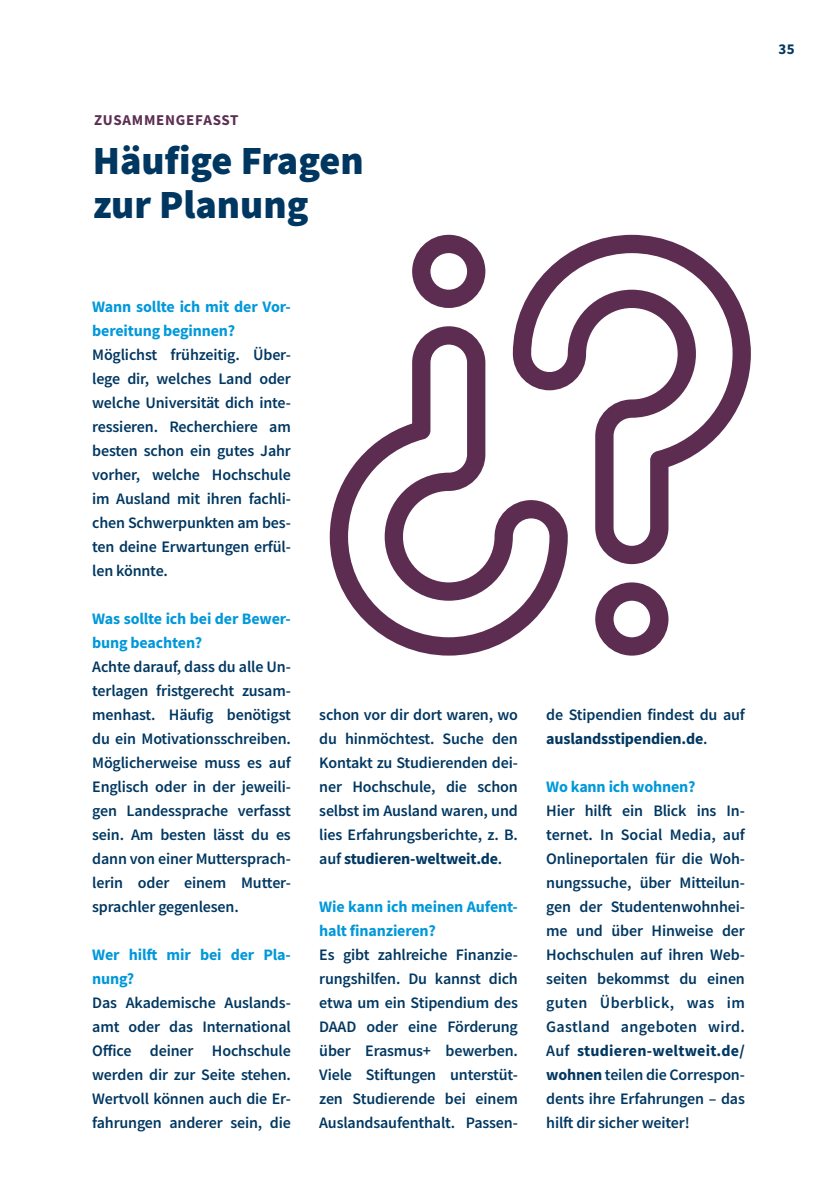
<style>
.page{position:relative;width:840px;height:1191px;background:#fff}
.page>*{position:absolute;margin:0;border:0;box-sizing:border-box;transform-origin:0 0}
.t1{font:900 40px/44px "Source Sans Pro";color:#003761}
.t2{font:600 16px/24px "Source Sans Pro";letter-spacing:-.01em;color:#003761;text-align:justify}
.t3{font:700 16px/24px "Source Sans Pro";letter-spacing:-.01em;color:#0098da}
.t4{font:700 15px "Source Sans Pro";letter-spacing:.05em;color:#5c2d50}
.t5{font:700 15px "Source Sans Pro";color:#003761}
.s1{font-weight:700}
.s2{font-weight:700;color:#0098da}
</style>
<div class="page">
<svg style="left:516px;top:235px;width:234px;height:329px"></svg>
<svg style="left:595px;top:582px;width:73px;height:73px"></svg>
<svg style="left:329px;top:326px;width:238px;height:329px"></svg>
<svg style="left:412px;top:235px;width:73px;height:73px"></svg>
<h1 class="t4" style="left:94px;top:110px;width:146px">ZUSAMMENGEFASST</h1>
<h2 class="t1" style="left:93px;top:138px;width:272px">Häufige Fragen zur Planung</h2>
<p class="t3" style="left:92px;top:294px;width:200px">Wann sollte ich mit der Vor&shy;bereitung beginnen?</p>
<p class="t2" style="left:92px;top:343px;width:200px">Möglichst frühzeitig. Über&shy;lege dir, welches Land oder welche Universität dich inte&shy;ressieren. Recherchiere am besten schon ein gutes Jahr vorher, welche Hochschule im Ausland mit ihren fachli&shy;chen Schwerpunkten am bes&shy;ten deine Erwartungen erfül&shy;len könnte.</p>
<p class="t3" style="left:92px;top:606px;width:200px">Was sollte ich bei der Bewer&shy;bung beachten?</p>
<p class="t2" style="left:92px;top:655px;width:200px">Achte darauf, dass du alle Un&shy;terlagen fristgerecht zusam&shy;menhast. Häufig benötigst du ein Motivationsschreiben.<br>Möglicherweise muss es auf Englisch oder in der jeweili&shy;gen Landessprache verfasst sein. Am besten lässt du es dann von einer Muttersprach&shy;lerin oder einem Mutter&shy;sprachler gegenlesen.</p>
<p class="t3" style="left:92px;top:942px;width:200px">Wer hilf mir bei der Pla&shy;nung?</p>
<p class="t2" style="left:92px;top:991px;width:200px">Das Akademische Auslands&shy;amt oder das International Ofice deiner Hochschule werden dir zur Seite stehen.<br>Wertvoll können auch die Er&shy;fahrungen anderer sein, die</p>
<p class="t2" style="left:319px;top:703px;width:200px">schon vor dir dort waren, wo du hinmöchtest. Suche den Kontakt zu Studierenden dei&shy;ner Hochschule, die schon selbst im Ausland waren, und lies Erfahrungsberichte, z. B. auf <span class="s1">studieren-weltweit.de</span>.</p>
<p class="t2" style="left:319px;top:895px;width:200px;text-align:left"><span class="s2">Wie kann ich meinen Aufent&shy;halt finanzieren?<br></span>Es gibt zahlreiche Finanzie&shy;rungshilfen. Du kannst dich etwa um ein Stipendium des<br>DAAD oder eine Förderung über Erasmus+ bewerben.<br>Viele Stifungen unterstüt&shy;zen Studierende bei einem<br>Auslandsaufenthalt. Passen-</p>
<p class="t2" style="left:546px;top:703px;width:200px">de Stipendien findest du auf <span class="s1">auslandsstipendien.de</span>.</p>
<p class="t2" style="left:546px;top:775px;width:200px;text-align:left"><span class="s2">Wo kann ich wohnen?<br></span>Hier hilf ein Blick ins In&shy;ternet. In Social Media, auf<br>Onlineportalen für die Woh&shy;nungssuche, über Mitteilun&shy;gen der Studentenwohnhei&shy;me und über Hinweise der<br>Hochschulen auf ihren Web&shy;seiten bekommst du einen guten Überblick, was im<br>Gastland angeboten wird.<br>Auf <span class="s1">studieren-weltweit.de/ wohnen</span> teilen die Correspon&shy;dents ihre Erfahrungen – das hilf dir sicher weiter!</p>
<p class="t5" style="left:778px;top:39px;width:18px">35</p>
</div>
